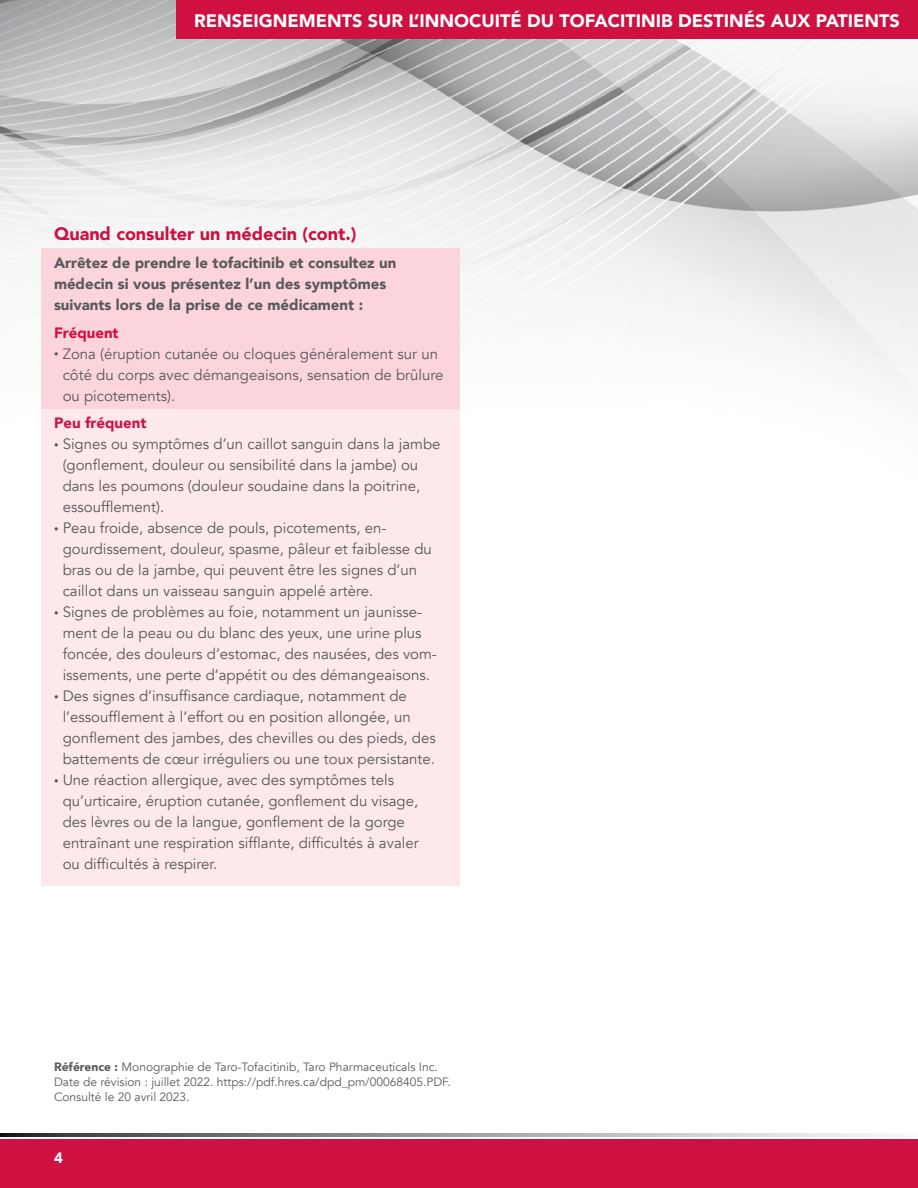
<style>
.page{position:relative;width:918px;height:1188px;background:#fff}
.page>*{position:absolute;margin:0;border:0;box-sizing:border-box;transform-origin:0 0}
.t1{font:900 18px "Avenir";color:#fff}
.t2{font:900 18px "Avenir";color:#ce1141}
.t3{font:15px/21px "Avenir";color:#58595b}
.t4{font:900 15px/21px "Avenir";color:#58595b}
.t5{font:900 15px "Avenir";color:#ce1141}
.t6{font:900 15px "Avenir";color:#fff}
.t7{font:12px/15px "Avenir";color:#58595b}
.s1{font-size:9px}
.s2{font-weight:900}
</style>
<div class="page">
<img style="left:0;top:0;width:918px;height:488px">
<div style="left:0;top:1139px;width:918px;height:49px;background:#ce1141"></div>
<svg style="left:0;top:1133px;width:884px;height:3px;background:#97989a"></svg>
<div style="left:41px;top:250px;width:418px;height:636px;background:#fde8eb"></div>
<div style="left:176px;top:0;width:742px;height:39px;background:#ce1141"></div>
<div style="left:41px;top:248px;width:418px;height:160px;background:#fbd4dc"></div>
<p class="t1" style="left:194px;top:5px;width:707px">RENSEIGNEMENTS SUR L’INNOCUITÉ DU TOFACITINIB DESTINÉS AUX PATIENTS</p>
<p class="t2" style="left:54px;top:218px;width:304px">Quand consulter un médecin (cont.)</p>
<p class="t4" style="left:54px;top:252px;width:344px">Arrêtez de prendre le tofacitinib et consultez un médecin si vous présentez l’un des symptômes suivants lors de la prise de ce médicament :</p>
<p class="t5" style="left:54px;top:320px;width:66px">Fréquent</p>
<p class="t3" style="left:63px;top:343px;width:382px;text-indent:-9px"><span class="s1">•</span> Zona (éruption cutanée ou cloques généralement sur un côté du corps avec démangeaisons, sensation de brûlure ou picotements).</p>
<p class="t5" style="left:54px;top:410px;width:94px">Peu fréquent</p>
<p class="t3" style="left:63px;top:434px;width:379px;text-indent:-9px"><span class="s1">•</span> Signes ou symptômes d’un caillot sanguin dans la jambe (gonflement, douleur ou sensibilité dans la jambe) ou dans les poumons (douleur soudaine dans la poitrine, essoufflement).</p>
<p class="t3" style="left:63px;top:518px;width:371px;text-indent:-9px"><span class="s1">•</span> Peau froide, absence de pouls, picotements, en&shy;gourdissement, douleur, spasme, pâleur et faiblesse du bras ou de la jambe, qui peuvent être les signes d’un caillot dans un vaisseau sanguin appelé artère.</p>
<p class="t3" style="left:63px;top:602px;width:376px;text-indent:-9px"><span class="s1">•</span> Signes de problèmes au foie, notamment un jaunisse&shy;ment de la peau ou du blanc des yeux, une urine plus foncée, des douleurs d’estomac, des nausées, des vom&shy;issements, une perte d’appétit ou des démangeaisons.</p>
<p class="t3" style="left:63px;top:686px;width:375px;text-indent:-9px"><span class="s1">•</span> Des signes d’insuffisance cardiaque, notamment de l’essoufflement à l’effort ou en position allongée, un gonflement des jambes, des chevilles ou des pieds, des battements de cœur irréguliers ou une toux persistante.</p>
<p class="t3" style="left:63px;top:770px;width:358px;text-indent:-9px"><span class="s1">•</span> Une réaction allergique, avec des symptômes tels qu’urticaire, éruption cutanée, gonflement du visage, des lèvres ou de la langue, gonflement de la gorge entraînant une respiration sifflante, difficultés à avaler ou difficultés à respirer.</p>
<p class="t7" style="left:54px;top:1060px;width:398px"><span class="s2">Référence :</span> Monographie de Taro-Tofacitinib, Taro Pharmaceuticals Inc.<br>Date de révision : juillet 2022. https://pdf.hres.ca/dpd_pm/00068405.PDF.<br>Consulté le 20 avril 2023.</p>
<p class="t6" style="left:54px;top:1145px;width:10px">4</p>
</div>
